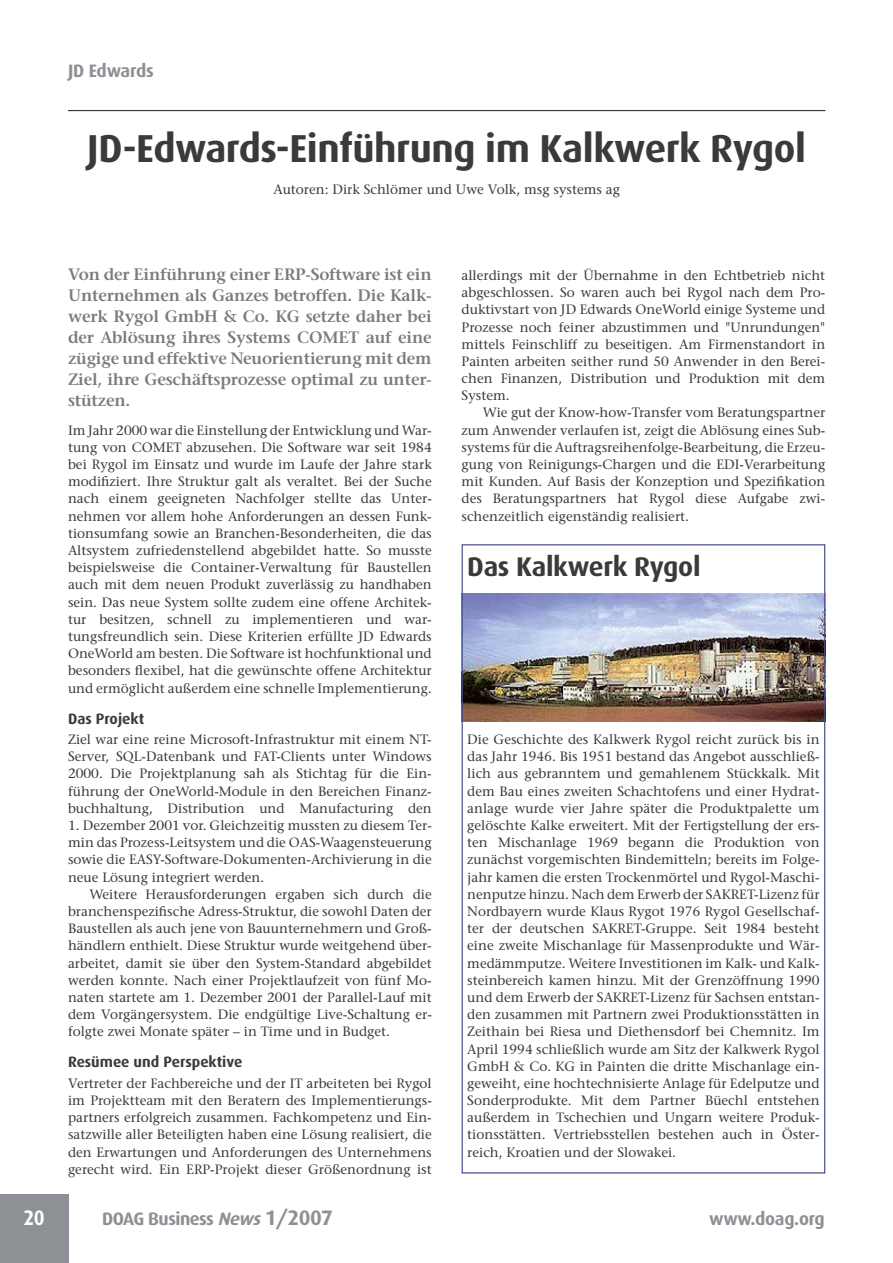
<style>
.page{position:relative;width:893px;height:1263px;background:#fff}
.page>*{position:absolute;margin:0;border:0;box-sizing:border-box;transform-origin:0 0}
.t1{font:700 39px "Dax";letter-spacing:-.01em;color:#383a3b}
.t2{font:700 27px "Dax";letter-spacing:-.01em;color:#383a3b}
.t3{font:700 21px "Dax";color:#fff;scale:.92 1}
.t4{font:700 18px "Dax";letter-spacing:-.03em;color:#8d9095}
.t5{font:700 18px "Dax";letter-spacing:-.01em;color:#8d9095}
.t6{font:600 16.5px/21px "Stone Serif";letter-spacing:-.01em;color:#787b7f;text-align:justify}
.t7{font:700 15px "Dax";color:#383a3b}
.t8{font:13.5px/17.2px "Stone Serif";color:#383a3b;text-align:justify}
.s1{font-style:italic}
.s2{font-size:21px}
</style>
<div class="page">
<img style="left:463px;top:593px;width:360px;height:128px">
<hr style="left:68px;top:110px;width:757px;height:1px;background:#383a3b">
<div style="left:0;top:1195px;width:68px;height:68px;background:#8d9095"></div>
<h3 class="t5" style="left:68px;top:63px;width:87px">JD Edwards</h3>
<h1 class="t1" style="left:87px;top:132px;width:720px">JD-Edwards-Einführung im Kalkwerk Rygol</h1>
<p class="t8" style="left:273px;top:182px;width:348px">Autoren: Dirk Schlömer und Uwe Volk, msg systems ag</p>
<p class="t6" style="left:68px;top:266px;width:365px">Von der Einführung einer ERP-Software ist ein Unternehmen als Ganzes betroffen. Die Kalk&shy;werk Rygol GmbH &amp; Co. KG setzte daher bei der Ablösung ihres Systems COMET auf eine zügige und effektive Neuorientierung mit dem Ziel, ihre Geschäftsprozesse optimal zu unter&shy;stützen.</p>
<p class="t8" style="left:68px;top:423px;width:365px">Im Jahr 2000 war die Einstellung der Entwicklung und War&shy;tung von COMET abzusehen. Die Software war seit 1984 bei Rygol im Einsatz und wurde im Laufe der Jahre stark modifiziert. Ihre Struktur galt als veraltet. Bei der Suche nach einem geeigneten Nachfolger stellte das Unter&shy;nehmen vor allem hohe Anforderungen an dessen Funk&shy;tionsumfang sowie an Branchen-Besonderheiten, die das Altsystem zufriedenstellend abgebildet hatte. So musste beispielsweise die Container-Verwaltung für Baustellen auch mit dem neuen Produkt zuverlässig zu handhaben sein. Das neue System sollte zudem eine offene Architek&shy;tur besitzen, schnell zu implementieren und war&shy;tungsfreundlich sein. Diese Kriterien erfüllte JD Edwards OneWorld am besten. Die Software ist hochfunktional und besonders flexibel, hat die gewünschte offene Architektur und ermöglicht außerdem eine schnelle Implementierung.</p>
<p class="t7" style="left:68px;top:712px;width:78px">Das Projekt</p>
<p class="t8" style="left:68px;top:732px;width:365px">Ziel war eine reine Microsoft-Infrastruktur mit einem NT-Server, SQL-Datenbank und FAT-Clients unter Windows 2000. Die Projektplanung sah als Stichtag für die Ein&shy;führung der OneWorld-Module in den Bereichen Finanz&shy;buchhaltung, Distribution und Manufacturing den</p>
<p class="t8" style="left:68px;top:818px;width:365px">1. Dezember 2001 vor. Gleichzeitig mussten zu diesem Ter&shy;min das Prozess-Leitsystem und die OAS-Waagensteuerung sowie die EASY-Software-Dokumenten-Archivierung in die neue Lösung integriert werden.</p>
<p class="t8" style="left:68px;top:887px;width:365px;text-indent:21px">Weitere Herausforderungen ergaben sich durch die branchenspezifische Adress-Struktur, die sowohl Daten der Baustellen als auch jene von Bauunternehmern und Groß&shy;händlern enthielt. Diese Struktur wurde weitgehend über&shy;arbeitet, damit sie über den System-Standard abgebildet werden konnte. Nach einer Projektlaufzeit von fünf Mo&shy;naten startete am 1. Dezember 2001 der Parallel-Lauf mit dem Vorgängersystem. Die endgültige Live-Schaltung er&shy;folgte zwei Monate später – in Time und in Budget.</p>
<p class="t7" style="left:68px;top:1056px;width:176px">Resümee und Perspektive</p>
<p class="t8" style="left:68px;top:1076px;width:365px">Vertreter der Fachbereiche und der IT arbeiteten bei Rygol im Projektteam mit den Beratern des Implementierungs&shy;partners erfolgreich zusammen. Fachkompetenz und Ein&shy;satzwille aller Beteiligten haben eine Lösung realisiert, die den Erwartungen und Anforderungen des Unternehmens gerecht wird. Ein ERP-Projekt dieser Größenordnung ist</p>
<p class="t8" style="left:461px;top:268px;width:365px">allerdings mit der Übernahme in den Echtbetrieb nicht abgeschlossen. So waren auch bei Rygol nach dem Pro&shy;duktivstart von JD Edwards OneWorld einige Systeme und Prozesse noch feiner abzustimmen und "Unrundungen" mittels Feinschliff zu beseitigen. Am Firmenstandort in Painten arbeiten seither rund 50 Anwender in den Berei&shy;chen Finanzen, Distribution und Produktion mit dem System.</p>
<p class="t8" style="left:461px;top:406px;width:365px;text-indent:21px">Wie gut der Know-how-Transfer vom Beratungspartner zum Anwender verlaufen ist, zeigt die Ablösung eines Sub&shy;systems für die Auftragsreihenfolge-Bearbeitung, die Erzeu&shy;gung von Reinigungs-Chargen und die EDI-Verarbeitung mit Kunden. Auf Basis der Konzeption und Spezifikation des Beratungspartners hat Rygol diese Aufgabe zwi&shy;schenzeitlich eigenständig realisiert.</p>
<h2 class="t2" style="left:467px;top:555px;width:235px">Das Kalkwerk Rygol</h2>
<p class="t8" style="left:467px;top:732px;width:354px">Die Geschichte des Kalkwerk Rygol reicht zurück bis in das Jahr 1946. Bis 1951 bestand das Angebot ausschließ&shy;lich aus gebranntem und gemahlenem Stückkalk. Mit dem Bau eines zweiten Schachtofens und einer Hydrat&shy;anlage wurde vier Jahre später die Produktpalette um gelöschte Kalke erweitert. Mit der Fertigstellung der ers&shy;ten Mischanlage 1969 begann die Produktion von zunächst vorgemischten Bindemitteln; bereits im Folge&shy;jahr kamen die ersten Trockenmörtel und Rygol-Maschi&shy;nenputze hinzu. Nach dem Erwerb der SAKRET-Lizenz für Nordbayern wurde Klaus Rygot 1976 Rygol Gesellschaf&shy;ter der deutschen SAKRET-Gruppe. Seit 1984 besteht eine zweite Mischanlage für Massenprodukte und Wär&shy;medämmputze. Weitere Investitionen im Kalk- und Kalk&shy;steinbereich kamen hinzu. Mit der Grenzöffnung 1990 und dem Erwerb der SAKRET-Lizenz für Sachsen entstan&shy;den zusammen mit Partnern zwei Produktionsstätten in Zeithain bei Riesa und Diethensdorf bei Chemnitz. Im April 1994 schließlich wurde am Sitz der Kalkwerk Rygol GmbH &amp; Co. KG in Painten die dritte Mischanlage ein&shy;geweiht, eine hochtechnisierte Anlage für Edelputze und Sonderprodukte. Mit dem Partner Büechl entstehen außerdem in Tschechien und Ungarn weitere Produk&shy;tionsstätten. Vertriebsstellen bestehen auch in Öster&shy;reich, Kroatien und der Slowakei.</p>
<h3 class="t3" style="left:23px;top:1208px;width:25px">20</h3>
<h3 class="t4" style="left:102px;top:1211px;width:232px">DOAG Business <span class="s1">News</span><span class="s2">1/2007</span></h3>
<h3 class="t4" style="left:709px;top:1211px;width:117px">www.doag.org</h3>
</div>
